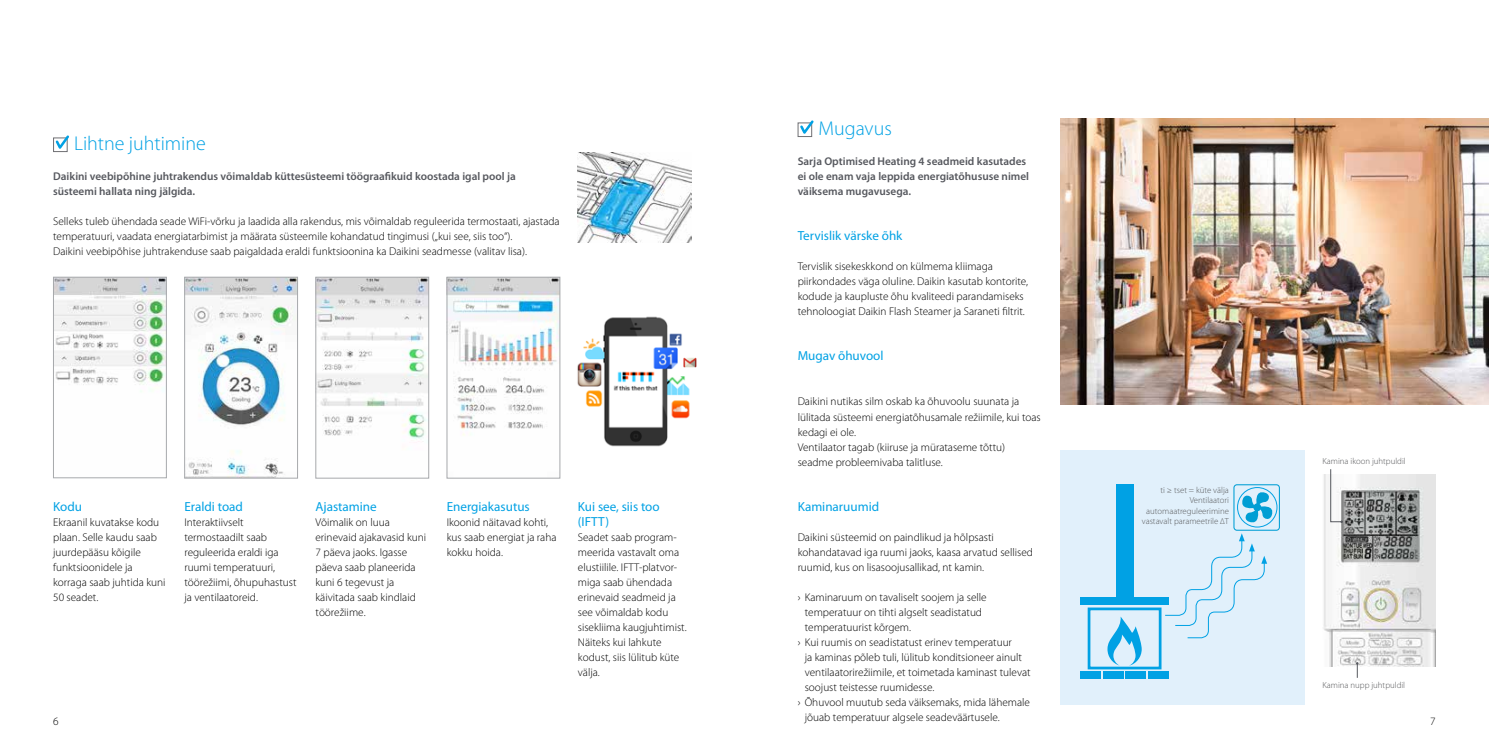
<style>
.page{position:relative;width:1489px;height:745px;background:#fff}
.page>*{position:absolute;margin:0;border:0;box-sizing:border-box;transform-origin:0 0}
.t1{font:300 20px "Myriad Pro";color:#00a1e4}
.t2{font:13.12px/15px "Myriad Pro";color:#00a1e4}
.t3{font:300 11.25px/15px "Myriad Pro";color:#000}
.t4{font:600 11.25px/15px "Myriad Pro";color:#56585e}
.t5{font:300 8.75px/10.5px "Myriad Pro";color:#58595b;text-align:right}
</style>
<div class="page">
<div style="left:1059px;top:450px;width:245px;height:254px;background:#e1f0fb"></div>
<img style="left:577px;top:316px;width:120px;height:131px">
<div style="left:53px;top:137px;width:15px;height:15px;border:1px solid #6f6f73"></div>
<svg style="left:54px;top:135px;width:15px;height:17px"></svg>
<svg style="left:798px;top:120px;width:16px;height:17px"></svg>
<img style="left:55px;top:279px;width:110px;height:113px">
<div style="left:53px;top:277px;width:114px;height:201px;border:1px solid #a7a9ac"></div>
<img style="left:186px;top:279px;width:110px;height:197px">
<div style="left:184px;top:277px;width:114px;height:201px;border:1px solid #a7a9ac"></div>
<img style="left:317px;top:279px;width:110px;height:163px">
<div style="left:315px;top:277px;width:114px;height:201px;border:1px solid #a7a9ac"></div>
<img style="left:448px;top:279px;width:110px;height:157px">
<div style="left:446px;top:277px;width:114px;height:201px;border:1px solid #a7a9ac"></div>
<svg style="left:1107px;top:616px;width:34px;height:49px"></svg>
<div style="left:1087px;top:607px;width:74px;height:62px;border:3px solid #00a1e4"></div>
<div style="left:1080px;top:671px;width:20px;height:7px;background:#00a1e4"></div>
<div style="left:1103px;top:671px;width:20px;height:7px;background:#00a1e4"></div>
<div style="left:1125px;top:671px;width:20px;height:7px;background:#00a1e4"></div>
<div style="left:1148px;top:671px;width:20px;height:7px;background:#00a1e4"></div>
<div style="left:1080px;top:597px;width:88px;height:8px;background:#00a1e4"></div>
<div style="left:1115px;top:484px;width:18px;height:117px;background:#00a1e4"></div>
<svg style="left:1238px;top:488px;width:37px;height:37px"></svg>
<div style="left:1237px;top:487px;width:40px;height:40px;border:1px solid #00a1e4;border-radius:50%"></div>
<div style="left:1233px;top:484px;width:46px;height:46px;border:1px solid #009ed4;border-radius:3px"></div>
<svg style="left:1165px;top:533px;width:101px;height:105px"></svg>
<img style="left:1323px;top:474px;width:112px;height:192px">
<svg style="left:1355px;top:661px;width:3px;height:16px"></svg>
<svg style="left:1329px;top:469px;width:13px;height:53px"></svg>
<img style="left:578px;top:153px;width:113px;height:89px">
<img style="left:1060px;top:119px;width:428px;height:285px">
<h1 class="t1" style="left:818px;top:117px;width:75px">Mugavus</h1>
<p class="t4" style="left:797px;top:154px;width:233px">Sarja Optimised Heating 4 seadmeid kasutades ei ole enam vaja leppida energiatõhususe nimel väiksema mugavusega.</p>
<p class="t2" style="left:797px;top:228px;width:106px">Tervislik värske õhk</p>
<p class="t3" style="left:797px;top:259px;width:232px">Tervislik sisekeskkond on külmema kliimaga piirkondades väga oluline. Daikin kasutab kontorite, kodude ja kaupluste õhu kvaliteedi parandamiseks tehnoloogiat Daikin Flash Steamer ja Saraneti filtrit.</p>
<p class="t2" style="left:797px;top:348px;width:87px">Mugav õhuvool</p>
<p class="t3" style="left:797px;top:394px;width:244px">Daikini nutikas silm oskab ka õhuvoolu suunata ja lülitada süsteemi energiatõhusamale režiimile, kui toas kedagi ei ole.<br>Ventilaator tagab (kiiruse ja mürataseme tõttu) seadme probleemivaba talitluse.</p>
<p class="t2" style="left:797px;top:498px;width:83px">Kaminaruumid</p>
<p class="t3" style="left:797px;top:529px;width:237px">Daikini süsteemid on paindlikud ja hõlpsasti kohandatavad iga ruumi jaoks, kaasa arvatud sellised ruumid, kus on lisasoojusallikad, nt kamin.</p>
<p class="t3" style="left:797px;top:589px;width:190px">› Kaminaruum on tavaliselt soojem ja selle</p>
<p class="t3" style="left:804px;top:604px;width:179px">temperatuur on tihti algselt seadistatud</p>
<p class="t3" style="left:804px;top:619px;width:108px">temperatuurist kõrgem.</p>
<p class="t3" style="left:797px;top:634px;width:216px">› Kui ruumis on seadistatust erinev temperatuur</p>
<p class="t3" style="left:804px;top:649px;width:219px">ja kaminas põleb tuli, lülitub konditsioneer ainult</p>
<p class="t3" style="left:804px;top:664px;width:227px">ventilaatorirežiimile, et toimetada kaminast tulevat</p>
<p class="t3" style="left:804px;top:679px;width:131px">soojust teistesse ruumidesse.</p>
<p class="t3" style="left:797px;top:694px;width:234px">› Õhuvool muutub seda väiksemaks, mida lähemale</p>
<p class="t3" style="left:804px;top:709px;width:197px">jõuab temperatuur algsele seadeväärtusele.</p>
<h1 class="t1" style="left:74px;top:132px;width:133px">Lihtne juhtimine</h1>
<p class="t4" style="left:53px;top:169px;width:464px">Daikini veebipõhine juhtrakendus võimaldab küttesüsteemi töögraafikuid koostada igal pool ja süsteemi hallata ning jälgida.</p>
<p class="t3" style="left:53px;top:214px;width:508px">Selleks tuleb ühendada seade WiFi-võrku ja laadida alla rakendus, mis võimaldab reguleerida termostaati, ajastada temperatuuri, vaadata energiatarbimist ja määrata süsteemile kohandatud tingimusi („kui see, siis too“).<br>Daikini veebipõhise juhtrakenduse saab paigaldada eraldi funktsioonina ka Daikini seadmesse (valitav lisa).</p>
<p class="t5" style="left:1322px;top:455px;width:85px">Kamina ikoon juhtpuldil</p>
<p class="t5" style="left:1141px;top:484px;width:89px">ti ≥ tset = küte välja<br>Ventilaatori automaatreguleerimine vastavalt parameetrile ∆T</p>
<p class="t2" style="left:53px;top:498px;width:30px">Kodu</p>
<p class="t3" style="left:53px;top:514px;width:114px">Ekraanil kuvatakse kodu plaan. Selle kaudu saab juurdepääsu kõigile funktsioonidele ja korraga saab juhtida kuni<br>50 seadet.</p>
<p class="t2" style="left:184px;top:498px;width:60px">Eraldi toad</p>
<p class="t3" style="left:184px;top:514px;width:114px">Interaktiivselt termostaadilt saab reguleerida eraldi iga ruumi temperatuuri, töörežiimi, õhupuhastust ja ventilaatoreid.</p>
<p class="t2" style="left:446px;top:498px;width:85px">Energiakasutus</p>
<p class="t3" style="left:446px;top:514px;width:111px">Ikoonid näitavad kohti, kus saab energiat ja raha kokku hoida.</p>
<p class="t2" style="left:315px;top:498px;width:63px">Ajastamine</p>
<p class="t3" style="left:315px;top:514px;width:112px">Võimalik on luua erinevaid ajakavasid kuni<br>7 päeva jaoks. Igasse päeva saab planeerida kuni 6 tegevust ja käivitada saab kindlaid töörežiime.</p>
<p class="t2" style="left:578px;top:498px;width:83px">Kui see, siis too (IFTT)</p>
<p class="t3" style="left:578px;top:529px;width:110px">Seadet saab program&shy;meerida vastavalt oma elustiilile. IFTT-platvor&shy;miga saab ühendada erinevaid seadmeid ja see võimaldab kodu sisekliima kaugjuhtimist.<br>Näiteks kui lahkute kodust, siis lülitub küte välja.</p>
<p class="t5" style="left:1322px;top:679px;width:84px">Kamina nupp juhtpuldil</p>
<p class="t3" style="left:53px;top:713px;width:7px">6</p>
<p class="t3" style="left:1430px;top:713px;width:7px">7</p>
</div>
